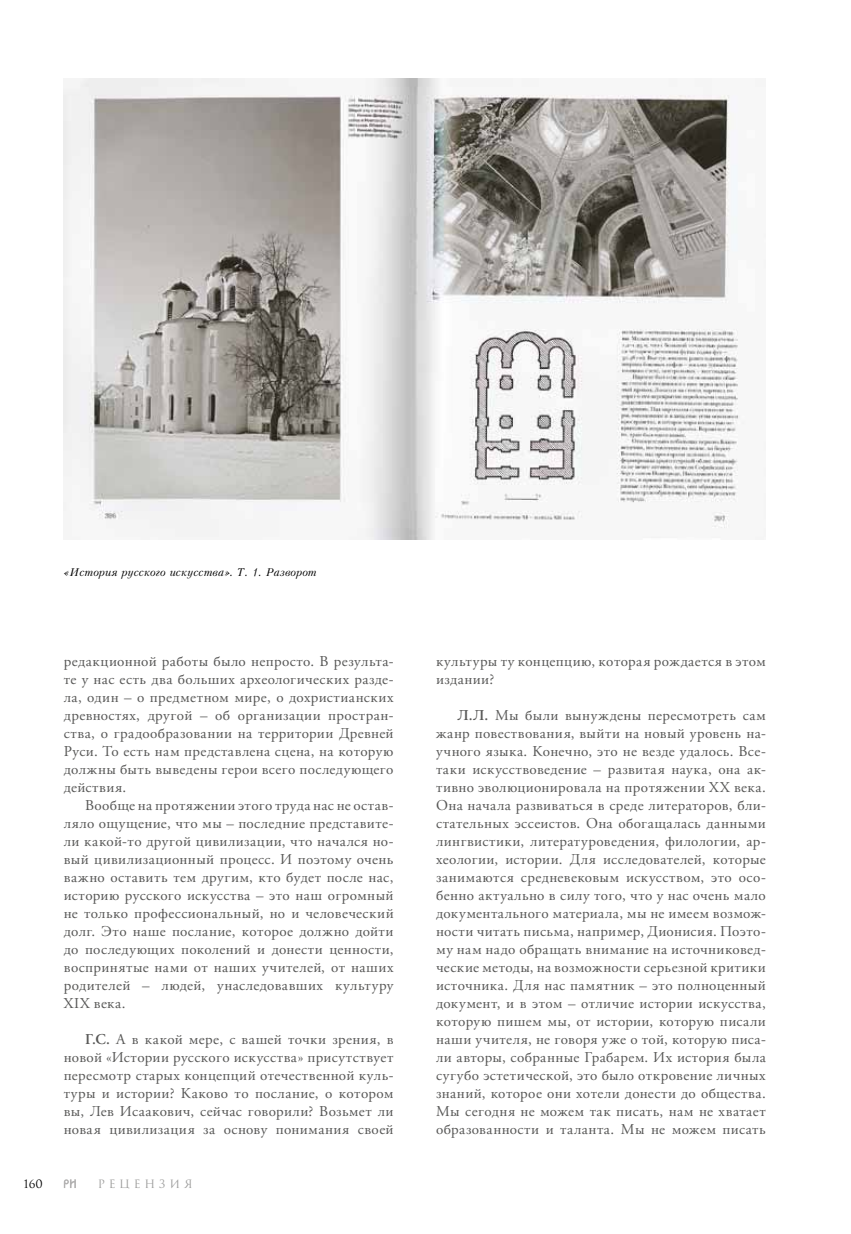
<style>
.page{position:relative;width:851px;height:1234px;background:#fff}
.page>*{position:absolute;margin:0;border:0;box-sizing:border-box;transform-origin:0 0}
.t1{font:15px/18px "APC Garamond";letter-spacing:.03em;color:#575756;text-align:justify}
.t2{font:11.25px "Romul";letter-spacing:.33em;color:#9d9d9c}
.t3{font:11.25px "Romul";color:#000}
.t4{font:italic 10.5px "Kudryashev";color:#000}
.s1{font-weight:600}
</style>
<div class="page">
<svg style="left:64px;top:1179px;width:12px;height:8px"></svg>
<img style="left:64px;top:79px;width:680px;height:461px">
<p class="t4" style="left:64px;top:565px;width:254px">«История русского искусства». Т. 1. Разворот</p>
<p class="t1" style="left:64px;top:651px;width:331px">редакционной работы было непросто. В результа&shy;те у нас есть два больших археологических разде&shy;ла, один – о предметном мире, о дохристианских древностях, другой – об организации простран&shy;ства, о градообразовании на территории Древней Руси. То есть нам представлена сцена, на которую должны быть выведены герои всего последующего действия.</p>
<p class="t1" style="left:64px;top:795px;width:331px;text-indent:21px">Вообще на протяжении этого труда нас не остав&shy;ляло ощущение, что мы – последние представите&shy;ли какой-то другой цивилизации, что начался но&shy;вый цивилизационный процесс. И поэтому очень важно оставить тем другим, кто будет после нас, историю русского искусства – это наш огромный не только профессиональный, но и человеческий долг. Это наше послание, которое должно дойти до последующих поколений и донести ценности, воспринятые нами от наших учителей, от наших родителей – людей, унаследовавших культуру ХIХ века.</p>
<p class="t1" style="left:64px;top:1029px;width:331px;text-indent:21px"><span class="s1">Г.С.</span> А в какой мере, с вашей точки зрения, в новой «Истории русского искусства» присутствует пересмотр старых концепций отечественной куль&shy;туры и истории? Каково то послание, о котором вы, Лев Исаакович, сейчас говорили? Возьмет ли новая цивилизация за основу понимания своей</p>
<p class="t3" style="left:23px;top:1176px;width:21px">160</p>
<p class="t2" style="left:98px;top:1176px;width:97px">рецензия</p>
<p class="t1" style="left:436px;top:651px;width:331px">культуры ту концепцию, которая рождается в этом издании?</p>
<p class="t1" style="left:436px;top:705px;width:331px;text-indent:21px"><span class="s1">Л.Л.</span> Мы были вынуждены пересмотреть сам жанр повествования, выйти на новый уровень на&shy;учного языка. Конечно, это не везде удалось. Все&shy;таки искусствоведение – развитая наука, она ак&shy;тивно эволюционировала на протяжении ХХ века.<br>Она начала развиваться в среде литераторов, бли&shy;стательных эссеистов. Она обогащалась данными лингвистики, литературоведения, филологии, ар&shy;хеологии, истории. Для исследователей, которые занимаются средневековым искусством, это осо&shy;бенно актуально в силу того, что у нас очень мало документального материала, мы не имеем возмож&shy;ности читать письма, например, Дионисия. Поэто&shy;му нам надо обращать внимание на источниковед&shy;ческие методы, на возможности серьезной критики источника. Для нас памятник – это полноценный документ, и в этом – отличие истории искусства, которую пишем мы, от истории, которую писали наши учителя, не говоря уже о той, которую писа&shy;ли авторы, собранные Грабарем. Их история была сугубо эстетической, это было откровение личных знаний, которое они хотели донести до общества.<br>Мы сегодня не можем так писать, нам не хватает образованности и таланта. Мы не можем писать</p>
</div>
